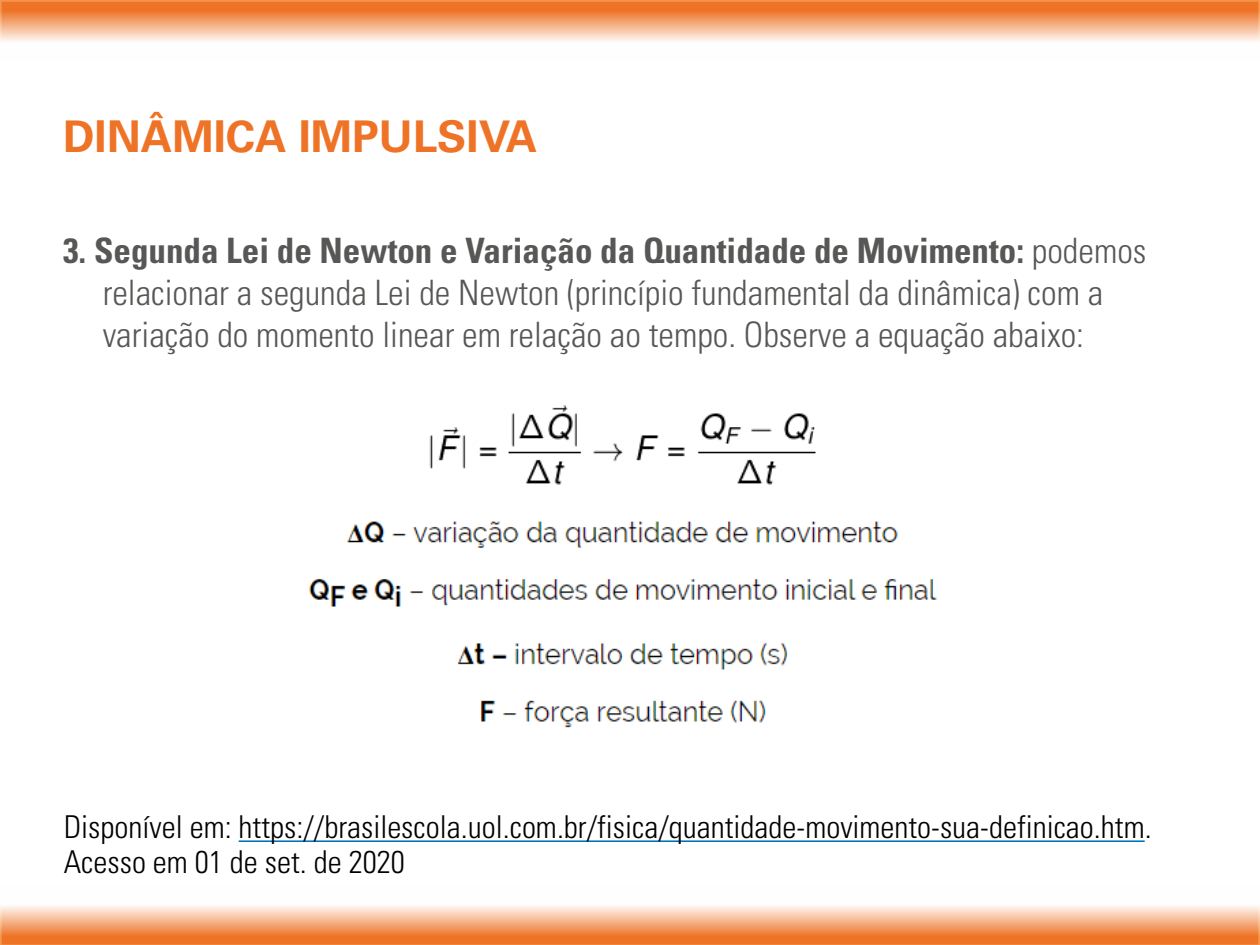
<style>
.page{position:relative;width:1260px;height:945px;background:#fff}
.page>*{position:absolute;margin:0;border:0;box-sizing:border-box;transform-origin:0 0}
.t1{font:700 43.75px "Univers LT Std";color:#ee7326}
.t2{font:300 condensed 35px/42px "Univers LT Std";color:#575756}
.t3{font:300 condensed 31.5px/35px "Univers LT Std";color:#000}
.s1{font-weight:700}
</style>
<div class="page">
<svg style="left:0;top:0;width:1260px;height:42px;background:#f4a675"></svg>
<svg style="left:0;top:906px;width:1260px;height:39px;background:#f4a676"></svg>
<img style="left:309px;top:405px;width:628px;height:323px">
<hr style="left:239px;top:840px;width:906px;height:2px;background:#0072bb">
<p class="t1" style="left:63px;top:111px;width:476px">DINÂMICA IMPULSIVA</p>
<p class="t2" style="left:103px;top:230px;width:1045px;text-indent:-40px"><span class="s1">3. Segunda Lei de Newton e Variação da Quantidade de Movimento:</span> podemos relacionar a segunda Lei de Newton (princípio fundamental da dinâmica) com a variação do momento linear em relação ao tempo. Observe a equação abaixo:</p>
<p class="t3" style="left:64px;top:809px;width:1089px">Disponível em: https://brasilescola.uol.com.br/fisica/quantidade-movimento-sua-definicao.htm.<br>Acesso em 01 de set. de 2020</p>
</div>
